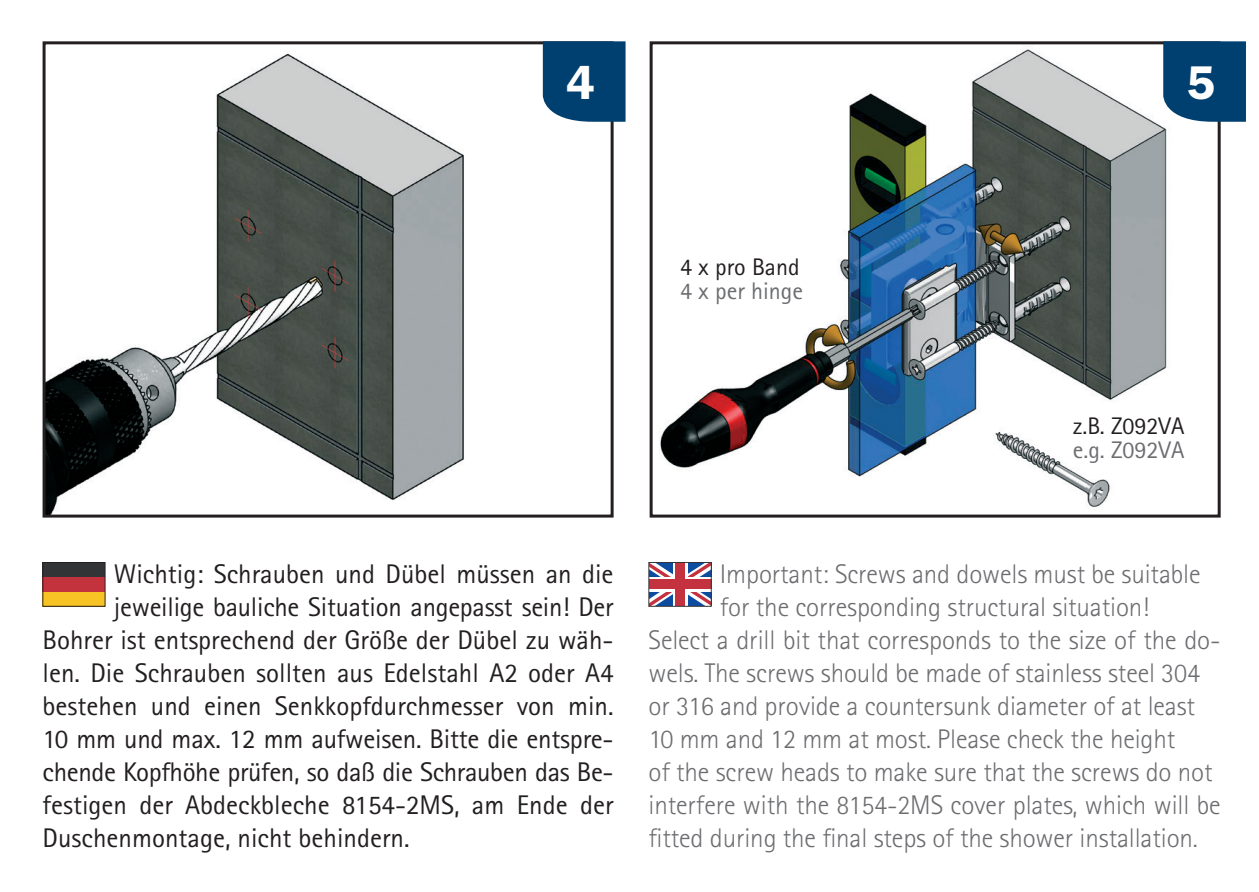
<style>
.page{position:relative;width:1259px;height:892px;background:#fff}
.page>*{position:absolute;margin:0;border:0;box-sizing:border-box;transform-origin:0 0}
.t1{font:600 48.9px "Franklin Got Itc TCE";color:#fff}
.t2{font:300 27px "Rotis Sans Serif";letter-spacing:-.005em;color:#6c6d70}
.t3{font:27px "Rotis Sans Serif";color:#231f20}
.t4{font:24px "Rotis Sans Serif";color:#6c6d70}
.t5{font:24px "Rotis Sans Serif";color:#231f20}
</style>
<div class="page">
<img style="left:47px;top:53px;width:417px;height:461px">
<div style="left:43px;top:41px;width:570px;height:477px;border:3px solid #231f20"></div>
<img style="left:660px;top:49px;width:507px;height:428px">
<div style="left:649px;top:41px;width:571px;height:477px;border:3px solid #231f20"></div>
<svg style="left:650px;top:564px;width:59px;height:40px"></svg>
<svg style="left:673px;top:564px;width:14px;height:40px"></svg>
<svg style="left:650px;top:577px;width:59px;height:15px"></svg>
<div style="left:675px;top:563px;width:9px;height:43px;background:#c3323e"></div>
<div style="left:649px;top:580px;width:62px;height:9px;background:#c3323e"></div>
<div style="left:648px;top:562px;width:63px;height:44px;border:1px solid #323436"></div>
<div style="left:43px;top:592px;width:62px;height:14px;background:#f8c425"></div>
<div style="left:43px;top:577px;width:62px;height:15px;background:#c2333e"></div>
<div style="left:43px;top:562px;width:62px;height:15px;background:#323436"></div>
<div style="left:43px;top:562px;width:62px;height:44px;border:1px solid #231f20"></div>
<svg style="left:1163px;top:41px;width:83px;height:81px;background:#0c4877"></svg>
<div style="left:543px;top:41px;width:82px;height:81px;background:#004071"></div>
<img style="left:987px;top:428px;width:133px;height:79px">
<h1 class="t1" style="left:566px;top:56px;width:30px">4</h1>
<h1 class="t1" style="left:1186px;top:56px;width:30px">5</h1>
<p class="t5" style="left:680px;top:253px;width:121px">4 x pro Band</p>
<p class="t4" style="left:680px;top:277px;width:125px">4 x per hinge</p>
<p class="t5" style="left:1073px;top:412px;width:113px">z.B. Z092VA</p>
<p class="t4" style="left:1073px;top:436px;width:113px">e.g. Z092VA</p>
<p class="t3" style="left:114px;top:558px;width:501px">Wichtig: Schrauben und Dübel müssen an die</p>
<p class="t3" style="left:114px;top:591px;width:501px">jeweilige bauliche Situation angepasst sein! Der</p>
<p class="t3" style="left:43px;top:624px;width:572px">Bohrer ist entsprechend der Größe der Dübel zu wäh-</p>
<p class="t3" style="left:43px;top:657px;width:572px">len. Die Schrauben sollten aus Edelstahl A2 oder A4</p>
<p class="t3" style="left:43px;top:690px;width:572px">bestehen und einen Senkkopfdurchmesser von min.</p>
<p class="t3" style="left:43px;top:723px;width:572px">10 mm und max. 12 mm aufweisen. Bitte die entspre-</p>
<p class="t3" style="left:43px;top:756px;width:572px">chende Kopfhöhe prüfen, so daß die Schrauben das Be-</p>
<p class="t3" style="left:43px;top:789px;width:572px">festigen der Abdeckbleche 8154-2MS, am Ende der</p>
<p class="t3" style="left:43px;top:822px;width:368px">Duschenmontage, nicht behindern.</p>
<p class="t2" style="left:720px;top:558px;width:482px">Important: Screws and dowels must be suitable</p>
<p class="t2" style="left:720px;top:591px;width:431px">for the corresponding structural situation!</p>
<p class="t2" style="left:648px;top:624px;width:573px">Select a drill bit that corresponds to the size of the do-</p>
<p class="t2" style="left:648px;top:657px;width:553px">wels. The screws should be made of stainless steel 304</p>
<p class="t2" style="left:648px;top:690px;width:548px">or 316 and provide a countersunk diameter of at least</p>
<p class="t2" style="left:648px;top:723px;width:528px">10 mm and 12 mm at most. Please check the height</p>
<p class="t2" style="left:648px;top:756px;width:565px">of the screw heads to make sure that the screws do not</p>
<p class="t2" style="left:648px;top:789px;width:573px">interfere with the 8154-2MS cover plates, which will be</p>
<p class="t2" style="left:648px;top:822px;width:551px">fitted during the final steps of the shower installation.</p>
</div>
